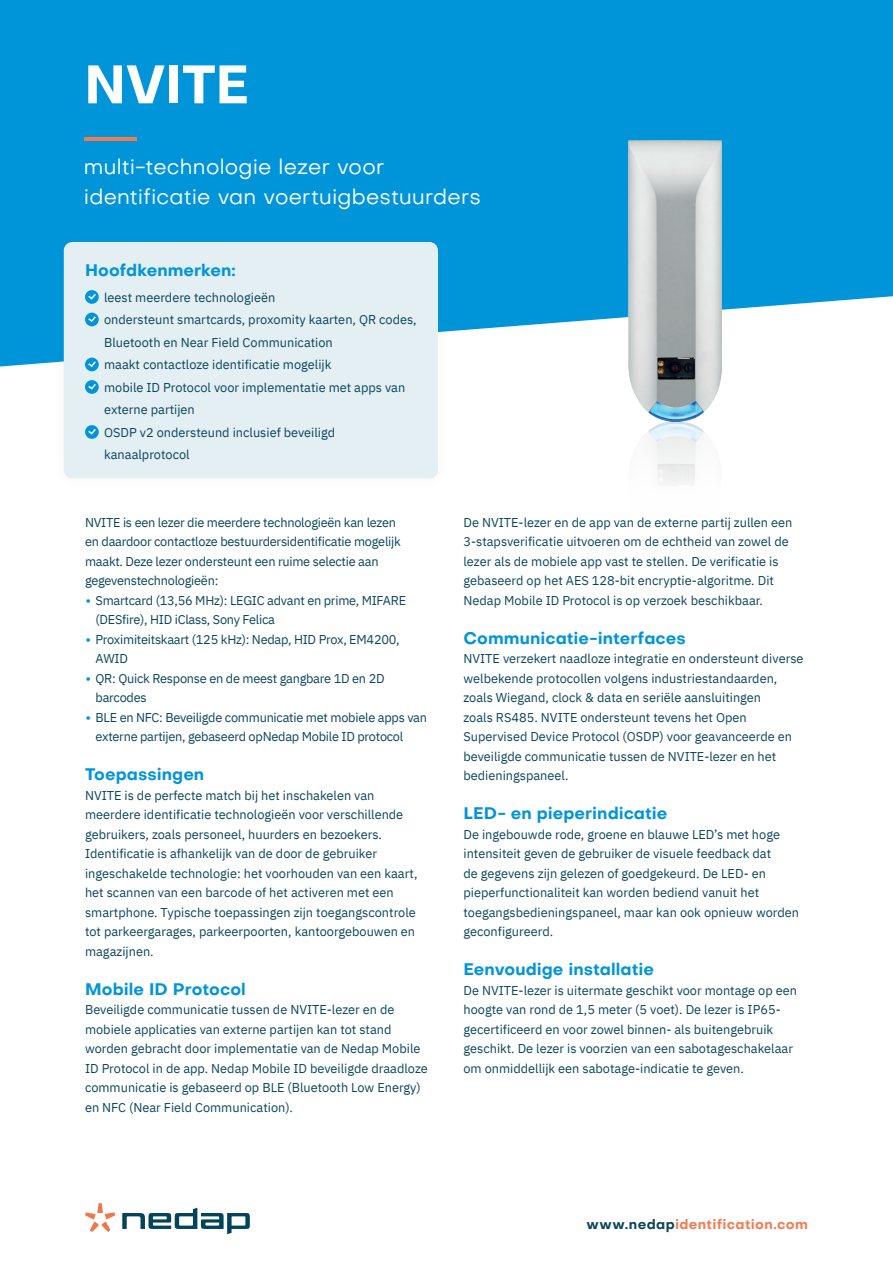
<style>
.page{position:relative;width:893px;height:1263px;background:#0095d9}
.page>*{position:absolute;margin:0;border:0;box-sizing:border-box;transform-origin:0 0}
.t1{font:700 53.25px "Objectivity";letter-spacing:-.01em;color:#fff}
.t2{font:21px/30px "Objectivity";letter-spacing:.005em;color:#fff}
.t3{font:700 16.5px "Objectivity";color:#0095d9}
.t4{font:700 13.5px "Objectivity";letter-spacing:.025em;color:#f47b50}
.t5{font:12.75px/19.5px "IBM Plex Sans";color:#0b455a}
.t6{font:12.75px/19.5px "IBM Plex Sans";letter-spacing:-.02em;color:#0b455a}
.s1{font-family:"Calibri";font-weight:300;color:#0095d9}
.s2{color:#0b455a}
</style>
<div class="page">
<div style="left:0;top:296px;width:893px;height:967px;background:#fff"></div>
<svg style="left:122px;top:1208px;width:128px;height:26px;background:#a2bac2"></svg>
<svg style="left:85px;top:1203px;width:30px;height:29px"></svg>
<img style="left:629px;top:141px;width:92px;height:398px">
<hr style="left:84px;top:137px;width:53px;height:4px;background:#f47b50">
<div style="left:48px;top:226px;width:406px;height:268px;background:#0b455a;opacity:.05"></div>
<div style="left:64px;top:242px;width:374px;height:236px;background:#e3eff3;border-radius:9px"></div>
<svg style="left:85px;top:290px;width:14px;height:14px"></svg>
<svg style="left:87px;top:292px;width:10px;height:9px"></svg>
<div style="left:85px;top:313px;width:14px;height:13px;background:#0095d9;border-radius:50%"></div>
<svg style="left:88px;top:316px;width:8px;height:6px"></svg>
<div style="left:85px;top:358px;width:14px;height:13px;background:#0095d9;border-radius:50%"></div>
<svg style="left:88px;top:361px;width:8px;height:6px"></svg>
<svg style="left:85px;top:380px;width:14px;height:14px"></svg>
<svg style="left:87px;top:382px;width:10px;height:9px"></svg>
<svg style="left:85px;top:425px;width:14px;height:14px"></svg>
<svg style="left:87px;top:427px;width:10px;height:9px"></svg>
<p class="t1" style="left:84px;top:46px;width:167px">NVITE</p>
<p class="t2" style="left:84px;top:152px;width:398px">multi-technologie lezer voor identificatie van voertuigbestuurders</p>
<p class="t3" style="left:85px;top:258px;width:152px">Hoofdkenmerken:</p>
<p class="t5" style="left:104px;top:286px;width:173px">leest meerdere technologieën</p>
<p class="t5" style="left:104px;top:307px;width:314px;line-height:22.5px">ondersteunt smartcards, proxomity kaarten, QR codes,<br>Bluetooth en Near Field Communication</p>
<p class="t5" style="left:104px;top:354px;width:229px">maakt contactloze identificatie mogelijk</p>
<p class="t5" style="left:104px;top:375px;width:303px;line-height:22.5px">mobile ID Protocol voor implementatie met apps van externe partijen</p>
<p class="t5" style="left:104px;top:420px;width:232px;line-height:22.5px">OSDP v2 ondersteund inclusief beveiligd kanaalprotocol</p>
<p class="t6" style="left:85px;top:511px;width:317px">NVITE is een lezer die meerdere technologieën kan lezen en daardoor contactloze bestuurdersidentificatie mogelijk maakt. Deze lezer ondersteunt een ruime selectie aan gegevenstechnologieën:</p>
<p class="t6" style="left:96px;top:589px;width:312px;text-indent:-10px"><span class="s1">•</span> Smartcard (13,56 MHz): LEGIC advant en prime, MIFARE (DESfire), HID iClass, Sony Felica</p>
<p class="t6" style="left:96px;top:628px;width:306px;text-indent:-10px"><span class="s1">•</span> Proximiteitskaart (125 kHz): Nedap, HID Prox, EM4200,<br>AWID</p>
<p class="t6" style="left:96px;top:667px;width:291px;text-indent:-10px"><span class="s1">•</span> QR: Quick Response en de meest gangbare 1D en 2D barcodes</p>
<p class="t6" style="left:96px;top:706px;width:333px;text-indent:-10px"><span class="s1">•</span> BLE en NFC: Beveiligde communicatie met mobiele apps van externe partijen, gebaseerd opNedap Mobile ID protocol</p>
<p class="t3" style="left:85px;top:762px;width:121px">Toepassingen</p>
<p class="t5" style="left:85px;top:784px;width:334px">NVITE is de perfecte match bij het inschakelen van meerdere identificatie technologieën voor verschillende gebruikers, zoals personeel, huurders en bezoekers.<br>Identificatie is afhankelijk van de door de gebruiker ingeschakelde technologie: het voorhouden van een kaart, het scannen van een barcode of het activeren met een smartphone. Typische toepassingen zijn toegangscontrole tot parkeergarages, parkeerpoorten, kantoorgebouwen en magazijnen.</p>
<p class="t3" style="left:85px;top:977px;width:162px">Mobile ID Protocol</p>
<p class="t5" style="left:85px;top:999px;width:344px">Beveiligde communicatie tussen de NVITE-lezer en de mobiele applicaties van externe partijen kan tot stand worden gebracht door implementatie van de Nedap Mobile ID Protocol in de app. Nedap Mobile ID beveiligde draadloze communicatie is gebaseerd op BLE (Bluetooth Low Energy) en NFC (Near Field Communication).</p>
<p class="t5" style="left:463px;top:511px;width:330px">De NVITE-lezer en de app van de externe partij zullen een 3-stapsverificatie uitvoeren om de echtheid van zowel de lezer als de mobiele app vast te stellen. De verificatie is gebaseerd op het AES 128-bit encryptie-algoritme. Dit Nedap Mobile ID Protocol is op verzoek beschikbaar.</p>
<p class="t3" style="left:463px;top:626px;width:224px">Communicatie-interfaces</p>
<p class="t5" style="left:463px;top:648px;width:342px">NVITE verzekert naadloze integratie en ondersteunt diverse welbekende protocollen volgens industriestandaarden, zoals Wiegand, clock &amp; data en seriële aansluitingen<br>zoals RS485. NVITE ondersteunt tevens het Open Supervised Device Protocol (OSDP) voor geavanceerde en beveiligde communicatie tussen de NVITE-lezer en het bedieningspaneel.</p>
<p class="t3" style="left:463px;top:801px;width:205px">LED- en pieperindicatie</p>
<p class="t5" style="left:463px;top:823px;width:337px">De ingebouwde rode, groene en blauwe LED’s met hoge intensiteit geven de gebruiker de visuele feedback dat<br>de gegevens zijn gelezen of goedgekeurd. De LED- en pieperfunctionaliteit kan worden bediend vanuit het toegangsbedieningspaneel, maar kan ook opnieuw worden geconfigureerd.</p>
<p class="t3" style="left:463px;top:957px;width:192px">Eenvoudige installatie</p>
<p class="t5" style="left:463px;top:979px;width:335px">De NVITE-lezer is uitermate geschikt voor montage op een hoogte van rond de 1,5 meter (5 voet). De lezer is IP65- gecertificeerd en voor zowel binnen- als buitengebruik geschikt. De lezer is voorzien van een sabotageschakelaar om onmiddellijk een sabotage-indicatie te geven.</p>
<p class="t4" style="left:587px;top:1214px;width:223px"><span class="s2">www.nedap</span>identification.com</p>
</div>
